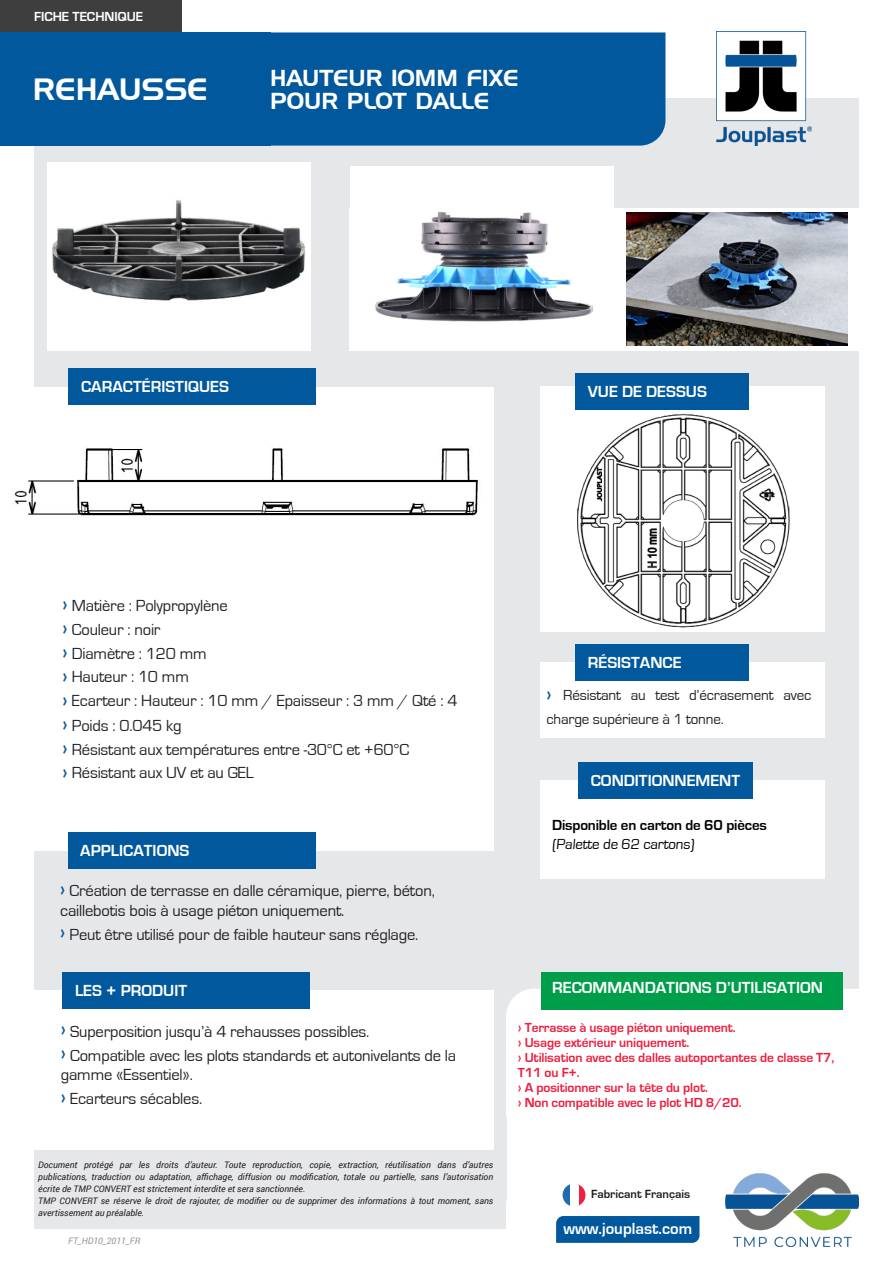
<style>
.page{position:relative;width:893px;height:1263px;background:#fff}
.page>*{position:absolute;margin:0;border:0;box-sizing:border-box;transform-origin:0 0}
.t1{font:30px "Handel Gothic BT";color:#fff}
.t2{font:22.5px "Handel Gothic BT";color:#fff}
.t3{font:16.5px/19.5px "Eurostile";letter-spacing:-.01em;color:#231f20}
.t4{font:700 16.5px "Eurostile";color:#fff}
.Texte_conditionnemen{font:15px/24px "Eurostile";letter-spacing:-.01em;color:#231f20}
.Texte_conditionnemen-2{font:700 15px "Eurostile";letter-spacing:-.01em;color:#000}
.Texte_conditionnemen-3{font:15px "Eurostile";color:#000}
.Texte_rouge{font:700 13.5px/15px "Eurostile";letter-spacing:-.01em;color:#ed203f}
.t5{font:700 13.5px "Eurostile";color:#fff}
.t6{font:700 12.15px "Eurostile";color:#231f20}
.t7{font:italic 9px/12px "Roboto";color:#231f20;text-align:justify}
.t8{font:italic 9px "Roboto";color:#939598}
.s1{font-weight:700;font-size:18px;color:#01589c}
</style>
<div class="page">
<div style="left:34px;top:99px;width:825px;height:1130px;background:#e6e7e9"></div>
<div style="left:350px;top:208px;width:543px;height:143px;background:#fff"></div>
<div style="left:350px;top:166px;width:263px;height:143px;background:#fff"></div>
<div style="left:0;top:0;width:181px;height:32px;background:#3e3e3f"></div>
<div style="left:0;top:387px;width:493px;height:463px;background:#fff"></div>
<div style="left:69px;top:368px;width:247px;height:36px;background:#01589c"></div>
<div style="left:540px;top:386px;width:285px;height:245px;background:#fff"></div>
<div style="left:575px;top:374px;width:173px;height:36px;background:#01589c"></div>
<div style="left:506px;top:989px;width:353px;height:249px;background:#fff"></div>
<div style="left:542px;top:972px;width:301px;height:38px;background:#009e4b"></div>
<div style="left:68px;top:832px;width:248px;height:36px;background:#01589c"></div>
<div style="left:7px;top:32px;width:264px;height:114px;background:#01589c"></div>
<div style="left:271px;top:32px;width:394px;height:114px;background:#01589c"></div>
<div style="left:540px;top:781px;width:285px;height:98px;background:#fff"></div>
<div style="left:578px;top:763px;width:175px;height:36px;background:#01589c"></div>
<div style="left:540px;top:662px;width:285px;height:76px;background:#fff"></div>
<div style="left:575px;top:644px;width:173px;height:36px;background:#01589c"></div>
<div style="left:47px;top:162px;width:264px;height:189px;background:#fff"></div>
<img style="left:14px;top:447px;width:465px;height:69px">
<div style="left:33px;top:990px;width:460px;height:160px;background:#fff"></div>
<div style="left:62px;top:972px;width:248px;height:36px;background:#01589c"></div>
<img style="left:626px;top:213px;width:221px;height:132px">
<img style="left:577px;top:414px;width:213px;height:214px">
<img style="left:375px;top:212px;width:219px;height:110px">
<div style="left:0;top:32px;width:9px;height:114px;background:#01589c"></div>
<div style="left:556px;top:1216px;width:143px;height:27px;background:#01589c"></div>
<svg style="left:563px;top:1184px;width:7px;height:22px"></svg>
<svg style="left:578px;top:1184px;width:7px;height:22px"></svg>
<div style="left:570px;top:1183px;width:8px;height:23px;background:#fff"></div>
<img style="left:52px;top:200px;width:254px;height:101px">
<img style="left:716px;top:31px;width:95px;height:115px">
<img style="left:725px;top:1174px;width:134px;height:73px">
<p class="t5" style="left:34px;top:9px;width:111px">FICHE TECHNIQUE</p>
<p class="t1" style="left:33px;top:72px;width:176px">REHAUSSE</p>
<p class="t2" style="left:270px;top:65px;width:250px">HAUTEUR 10MM FIXE</p>
<p class="t2" style="left:270px;top:87px;width:221px">POUR PLOT DALLE</p>
<p class="t4" style="left:81px;top:377px;width:149px">CARACTÉRISTIQUES</p>
<p class="t3" style="left:62px;top:596px;width:167px"><span class="s1">›</span> Matière : Polypropylène</p>
<p class="t3" style="left:62px;top:620px;width:100px"><span class="s1">›</span> Couleur : noir</p>
<p class="t3" style="left:62px;top:644px;width:146px"><span class="s1">›</span> Diamètre : 120 mm</p>
<p class="t3" style="left:62px;top:667px;width:128px"><span class="s1">›</span> Hauteur : 10 mm</p>
<p class="t3" style="left:62px;top:691px;width:396px"><span class="s1">›</span> Ecarteur : Hauteur : 10 mm / Epaisseur : 3 mm / Qté : 4</p>
<p class="t3" style="left:62px;top:716px;width:121px"><span class="s1">›</span> Poids : 0.045 kg</p>
<p class="t3" style="left:62px;top:740px;width:348px"><span class="s1">›</span> Résistant aux températures entre -30°C et +60°C</p>
<p class="t3" style="left:62px;top:763px;width:193px"><span class="s1">›</span> Résistant aux UV et au GEL</p>
<p class="t4" style="left:80px;top:841px;width:111px">APPLICATIONS</p>
<p class="t3" style="left:60px;top:881px;width:376px"><span class="s1">›</span> Création de terrasse en dalle céramique, pierre, béton, caillebotis bois à usage piéton uniquement.</p>
<p class="t3" style="left:60px;top:925px;width:360px"><span class="s1">›</span> Peut être utilisé pour de faible hauteur sans réglage.</p>
<p class="t4" style="left:588px;top:383px;width:121px">VUE DE DESSUS</p>
<p class="t4" style="left:588px;top:653px;width:95px">RÉSISTANCE</p>
<p class="Texte_conditionnemen" style="left:546px;top:683px;width:266px"><span class="s1">›</span> Résistant au test d’écrasement avec charge supérieure à 1 tonne.</p>
<p class="t4" style="left:591px;top:772px;width:151px">CONDITIONNEMENT</p>
<p class="Texte_conditionnemen-2" style="left:552px;top:817px;width:216px">Disponible en carton de 60 pièces</p>
<p class="Texte_conditionnemen-3" style="left:552px;top:836px;width:145px">(Palette de 62 cartons)</p>
<p class="t4" style="left:75px;top:981px;width:114px">LES + PRODUIT</p>
<p class="t3" style="left:61px;top:1022px;width:310px"><span class="s1">›</span> Superposition jusqu’à 4 rehausses possibles.</p>
<p class="t3" style="left:61px;top:1046px;width:397px"><span class="s1">›</span> Compatible avec les plots standards et autonivelants de la gamme «Essentiel».</p>
<p class="t3" style="left:61px;top:1089px;width:143px"><span class="s1">›</span> Ecarteurs sécables.</p>
<p class="t7" style="left:38px;top:1158px;width:456px">Document protégé par les droits d’auteur. Toute reproduction, copie, extraction, réutilisation dans d’autres publications, traduction ou adaptation, affichage, diffusion ou modification, totale ou partielle, sans l’autorisation écrite de TMP CONVERT est strictement interdite et sera sanctionnée.</p>
<p class="t7" style="left:38px;top:1194px;width:456px">TMP CONVERT se réserve le droit de rajouter, de modifier ou de supprimer des informations à tout moment, sans avertissement au préalable.</p>
<p class="t8" style="left:68px;top:1234px;width:74px">FT_HD10_2011_FR</p>
<p class="t4" style="left:552px;top:979px;width:272px">RECOMMANDATIONS D’UTILISATION</p>
<p class="Texte_rouge" style="left:518px;top:1020px;width:220px">› Terrasse à usage piéton uniquement.</p>
<p class="Texte_rouge" style="left:518px;top:1035px;width:173px">› Usage extérieur uniquement.</p>
<p class="Texte_rouge" style="left:518px;top:1050px;width:318px">› Utilisation avec des dalles autoportantes de classe T7,<br>T11 ou F+.</p>
<p class="Texte_rouge" style="left:518px;top:1080px;width:192px">› A positionner sur la tête du plot.</p>
<p class="Texte_rouge" style="left:518px;top:1095px;width:226px">› Non compatible avec le plot HD 8/20.</p>
<p class="t6" style="left:591px;top:1187px;width:100px">Fabricant Français</p>
<p class="t4" style="left:563px;top:1220px;width:130px">www.jouplast.com</p>
</div>
